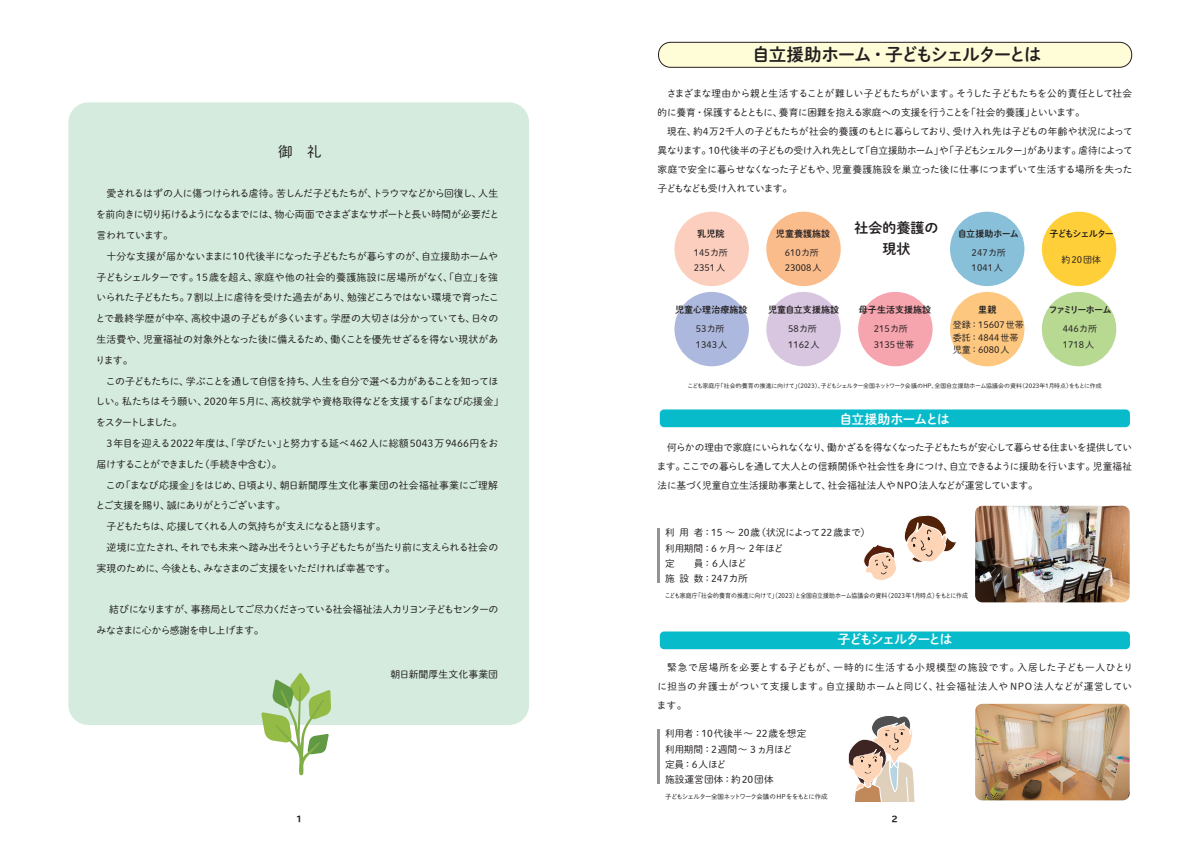
<style>
.page{position:relative;width:1191px;height:842px;background:#fff}
.page>*{position:absolute;margin:0;border:0;box-sizing:border-box;transform-origin:0 0}
.t1{font:17.7px "Shuei M Go Std B";letter-spacing:-.095em;color:#231f20}
.t2{font:14.5px "Shuei M Go Std L";color:#231f20}
.t3{font:14px/20.5px "Shuei M Go Std B";color:#231f20;text-align:center}
.t4{font:13px "Shuei M Go Std B";letter-spacing:-.11em;color:#fff}
.t5{font:13px "Shuei M Go Std B";letter-spacing:-.075em;color:#fff}
.t6{font:9.9px/20.8px "Shuei M Go Std L";letter-spacing:-.04em;color:#231f20}
.t7{font:9.9px/20.8px "Shuei M Go Std L";letter-spacing:-.09em;color:#231f20}
.t8{font:9.9px "Shuei M Go Std L";color:#231f20}
.t9{font:9.7px/19.1px "Shuei M Go Std L";letter-spacing:-.02em;color:#231f20;text-align:justify}
.t10{font:9.7px "Shuei M Go Std L";color:#231f20}
.t11{font:9px/15.2px "Shuei M Go Std L";color:#231f20}
.t12{font:9px "Shuei M Go Std B";color:#231f20}
.t13{font:9px "Shuei M Go Std B";letter-spacing:-.115em;color:#231f20}
.t14{font:9px "Shuei M Go Std B";letter-spacing:-.16em;color:#231f20}
.t15{font:9px "Shuei M Go Std B";letter-spacing:-.04em;color:#231f20}
.t16{font:700 expanded 8px "TBUD Go Std";color:#231f20}
.t17{font:6.5px "Shuei M Go Std L";color:#231f20;scale:.92 1}
.t18{font:6.5px "Shuei M Go Std L";letter-spacing:-.095em;color:#231f20}
.t19{font:6px "Shuei M Go Std L";letter-spacing:-.02em;color:#231f20}
</style>
<div class="page">
<div style="left:658px;top:42px;width:473px;height:25px;background:#fffcd8;border-radius:12px"></div>
<div style="left:658px;top:42px;width:474px;height:26px;border:1px solid #231f20;border-radius:12px"></div>
<div style="left:674px;top:292px;width:75px;height:74px;background:#acb8dd;border-radius:50%"></div>
<div style="left:766px;top:292px;width:74px;height:74px;background:#d8c6e0;border-radius:50%"></div>
<div style="left:858px;top:292px;width:74px;height:74px;background:#f6a4ae;border-radius:50%"></div>
<div style="left:950px;top:292px;width:74px;height:74px;background:#fdc77f;border-radius:50%"></div>
<div style="left:1041px;top:292px;width:75px;height:74px;background:#b7d992;border-radius:50%"></div>
<div style="left:68px;top:102px;width:461px;height:623px;background:#d4ebde;border-radius:20px"></div>
<div style="left:660px;top:409px;width:470px;height:18px;background:#08bbcb;border-radius:4px"></div>
<div style="left:660px;top:631px;width:470px;height:18px;background:#08bbcb;border-radius:4px"></div>
<div style="left:674px;top:212px;width:75px;height:74px;background:#fbcebd;border-radius:50%"></div>
<div style="left:766px;top:212px;width:74px;height:74px;background:#fbbc8c;border-radius:50%"></div>
<div style="left:950px;top:212px;width:74px;height:74px;background:#89c0d9;border-radius:50%"></div>
<div style="left:1041px;top:212px;width:75px;height:74px;background:#ffcf39;border-radius:50%"></div>
<img style="left:975px;top:506px;width:154px;height:96px">
<img style="left:975px;top:704px;width:154px;height:96px">
<hr style="left:657px;top:528px;width:3px;height:55px;background:#919396">
<hr style="left:657px;top:729px;width:3px;height:55px;background:#919396">
<svg style="left:863px;top:515px;width:93px;height:65px"></svg>
<svg style="left:261px;top:673px;width:70px;height:102px"></svg>
<svg style="left:848px;top:715px;width:67px;height:87px"></svg>
<h2 class="t2" style="left:278px;top:141px;width:45px">御　礼</h2>
<p class="t6" style="left:95px;top:183px;width:409px">　愛されるはずの人に傷つけられる虐待。苦しんだ子どもたちが、トラウマなどから回復し、人生を前向きに切り拓けるようになるまでには、物心両面でさまざまなサポートと長い時間が必要だと言われています。<br>　十分な支援が届かないままに10代後半になった子どもたちが暮らすのが、自立援助ホームや子どもシェルターです。15歳を超え、家庭や他の社会的養護施設に居場所がなく、「自立」を強いられた子どもたち。7割以上に虐待を受けた過去があり、勉強どころではない環境で育ったことで最終学歴が中卒、高校中退の子どもが多くいます。学歴の大切さは分かっていても、日々の生活費や、児童福祉の対象外となった後に備えるため、働くことを優先せざるを得ない現状があります。<br>　この子どもたちに、学ぶことを通して自信を持ち、人生を自分で選べる力があることを知ってほしい。私たちはそう願い、2020年5月に、高校就学や資格取得などを支援する「まなび応援金」をスタートしました。<br>　3年目を迎える2022年度は、「学びたい」と努力する延べ462人に総額5043万9466円をお届けすることができました（手続き中含む）。<br>　この「まなび応援金」をはじめ、日頃より、朝日新聞厚生文化事業団の社会福祉事業にご理解とご支援を賜り、誠にありがとうございます。<br>　子どもたちは、応援してくれる人の気持ちが支えになると語ります。<br>　逆境に立たされ、それでも未来へ踏み出そうという子どもたちが当たり前に支えられる社会の実現のために、今後とも、みなさまのご支援をいただければ幸甚です。</p>
<p class="t7" style="left:97px;top:599px;width:403px">　結びになりますが、事務局としてご尽力くださっている社会福祉法人カリヨン子どもセンターのみなさまに心から感謝を申し上げます。</p>
<p class="t8" style="left:390px;top:667px;width:109px">朝日新聞厚生文化事業団</p>
<h1 class="t1" style="left:752px;top:41px;width:291px">自立援助ホーム・子どもシェルターとは</h1>
<p class="t9" style="left:657px;top:83px;width:477px;text-align:left">　さまざまな理由から親と生活することが難しい子どもたちがいます。そうした子どもたちを公的責任として社会的に養育・保護するとともに、養育に困難を抱える家庭への支援を行うことを「社会的養護」といいます。<br>　現在、約４万２千人の子どもたちが社会的養護のもとに暮らしており、受け入れ先は子どもの年齢や状況によって異なります。10代後半の子どもの受け入れ先として「自立援助ホーム」や「子どもシェルター」があります。虐待によって家庭で安全に暮らせなくなった子どもや、児童養護施設を巣立った後に仕事につまずいて生活する場所を失った子どもなども受け入れています。</p>
<p class="t12" style="left:697px;top:226px;width:29px">乳児院</p>
<p class="t11" style="left:693px;top:245px;width:36px">145カ所<br>2351人</p>
<p class="t12" style="left:675px;top:302px;width:74px">児童心理治療施設</p>
<p class="t11" style="left:695px;top:321px;width:33px">53カ所<br>1343人</p>
<p class="t12" style="left:776px;top:226px;width:56px">児童養護施設</p>
<p class="t11" style="left:785px;top:245px;width:38px">610カ所<br>23008人</p>
<p class="t12" style="left:768px;top:302px;width:73px">児童自立支援施設</p>
<p class="t11" style="left:788px;top:321px;width:33px">58カ所<br>1162人</p>
<h3 class="t3" style="left:854px;top:217px;width:86px">社会的養護の現状</h3>
<p class="t12" style="left:859px;top:302px;width:74px">母子生活支援施設</p>
<p class="t11" style="left:873px;top:321px;width:42px">215カ所<br>3135世帯</p>
<p class="t15" style="left:958px;top:226px;width:63px">自立援助ホーム</p>
<p class="t11" style="left:971px;top:245px;width:36px">247カ所<br>1041人</p>
<p class="t12" style="left:978px;top:302px;width:20px">里親</p>
<p class="t11" style="left:952px;top:319px;width:73px;line-height:12.1px">登録：15607世帯委託：4844世帯児童：6080人</p>
<p class="t13" style="left:1049px;top:226px;width:66px">子どもシェルター</p>
<p class="t11" style="left:1061px;top:251px;width:41px">約20団体</p>
<p class="t14" style="left:1048px;top:302px;width:64px">ファミリーホーム</p>
<p class="t11" style="left:1063px;top:321px;width:36px">446カ所<br>1718人</p>
<p class="t19" style="left:687px;top:382px;width:416px">こども家庭庁「社会的養育の推進に向けて」（2023）、子どもシェルター全国ネットワーク会議のHP、全国自立援助ホーム協議会の資料（2023年１月時点）をもとに作成</p>
<h3 class="t5" style="left:839px;top:409px;width:112px">自立援助ホームとは</h3>
<p class="t9" style="left:657px;top:437px;width:477px">　何らかの理由で家庭にいられなくなり、働かざるを得なくなった子どもたちが安心して暮らせる住まいを提供しています。ここでの暮らしを通して大人との信頼関係や社会性を身につけ、自立できるように援助を行います。児童福祉法に基づく児童自立生活援助事業として、社会福祉法人やNPO法人などが運営しています。</p>
<p class="t10" style="left:665px;top:526px;width:207px">利 用者：15 ～ 20歳（状況によって22歳まで）</p>
<p class="t9" style="left:665px;top:538px;width:120px">利用期間：6 ヶ月～ 2年ほど</p>
<p class="t9" style="left:665px;top:553px;width:83px">定　　員： 6人ほど</p>
<p class="t9" style="left:665px;top:569px;width:84px">施 設 数：247カ所</p>
<p class="t17" style="left:665px;top:590px;width:331px">こども家庭庁「社会的養育の推進に向けて」（2023）と全国自立援助ホーム協議会の資料（2023年１月時点）をもとに作成</p>
<h3 class="t4" style="left:837px;top:630px;width:116px">子どもシェルターとは</h3>
<p class="t9" style="left:657px;top:658px;width:478px;text-indent:10px">緊急で居場所を必要とする子どもが、一時的に生活する小規模型の施設です。入居した子ども一人ひとりに担当の弁護士がついて支援します。自立援助ホームと同じく、社会福祉法人や NPO 法人などが運営しています。</p>
<p class="t10" style="left:665px;top:727px;width:143px">利用者：10代後半～ 22歳を想定</p>
<p class="t9" style="left:665px;top:739px;width:129px">利用期間：2週間～ 3ヵ月ほど</p>
<p class="t9" style="left:665px;top:754px;width:63px">定員：6人ほど</p>
<p class="t10" style="left:665px;top:773px;width:110px">施設運営団体：約20団体</p>
<p class="t18" style="left:665px;top:791px;width:164px">子どもシェルター全国ネットワーク会議の HPををもとに作成</p>
<p class="t16" style="left:296px;top:814px;width:8px">1</p>
<p class="t16" style="left:891px;top:814px;width:8px">2</p>
</div>
